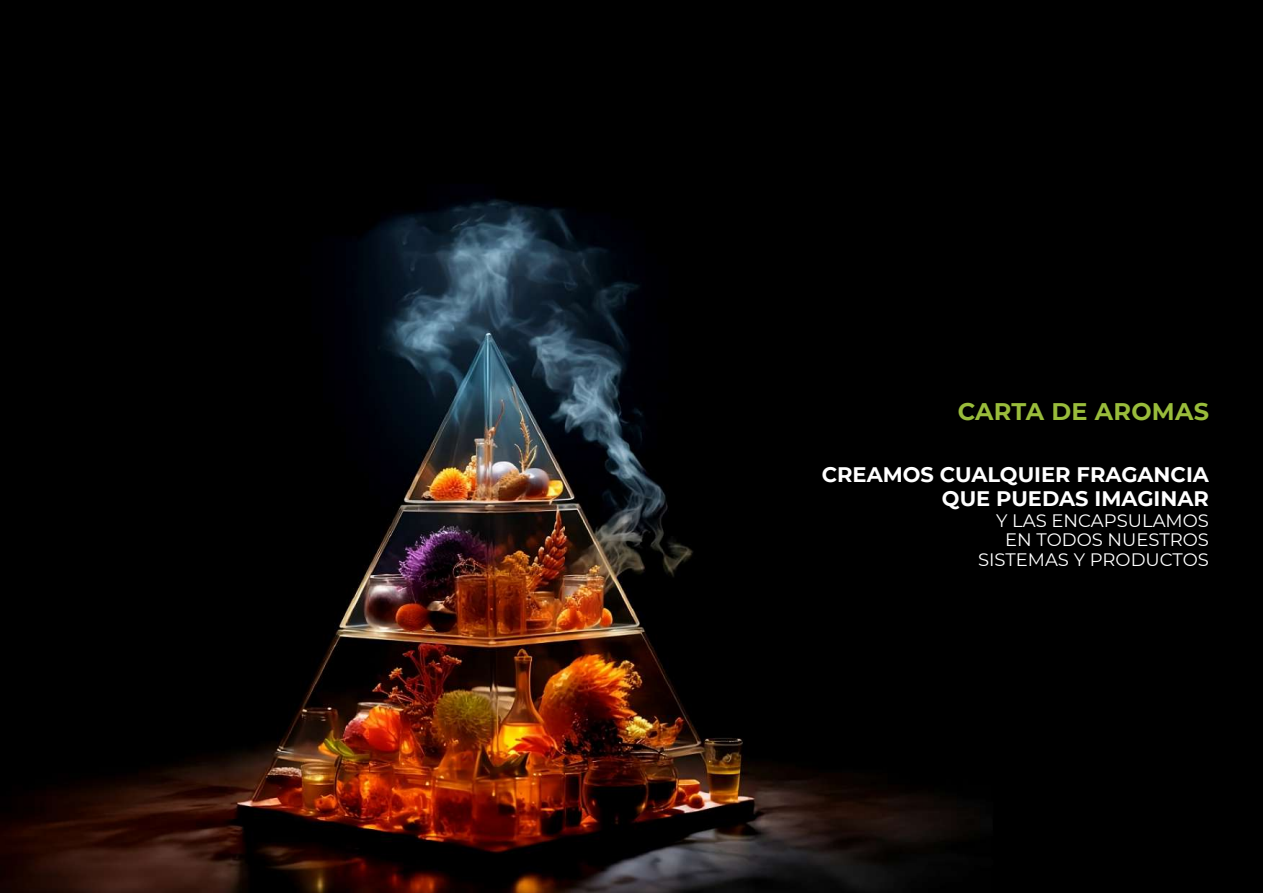
<style>
.page{position:relative;width:1263px;height:893px;background:#fff}
.page>*{position:absolute;margin:0;border:0;box-sizing:border-box;transform-origin:0 0}
.t1{font:700 24px "Montserrat";letter-spacing:.01em;color:#99bc3b}
.t2{font:700 21px/24px "Montserrat";color:#fff;text-align:right}
.t3{font:18px/19.5px "Montserrat";color:#fff;text-align:right}
</style>
<div class="page">
<img style="left:0;top:0;width:1263px;height:893px">
<h1 class="t1" style="left:958px;top:394px;width:253px">CARTA DE AROMAS</h1>
<p class="t2" style="left:822px;top:461px;width:389px">CREAMOS CUALQUIER FRAGANCIA<br>QUE PUEDAS IMAGINAR</p>
<p class="t3" style="left:978px;top:510px;width:232px">Y LAS ENCAPSULAMOS<br>EN TODOS NUESTROS<br>SISTEMAS Y PRODUCTOS</p>
</div>
